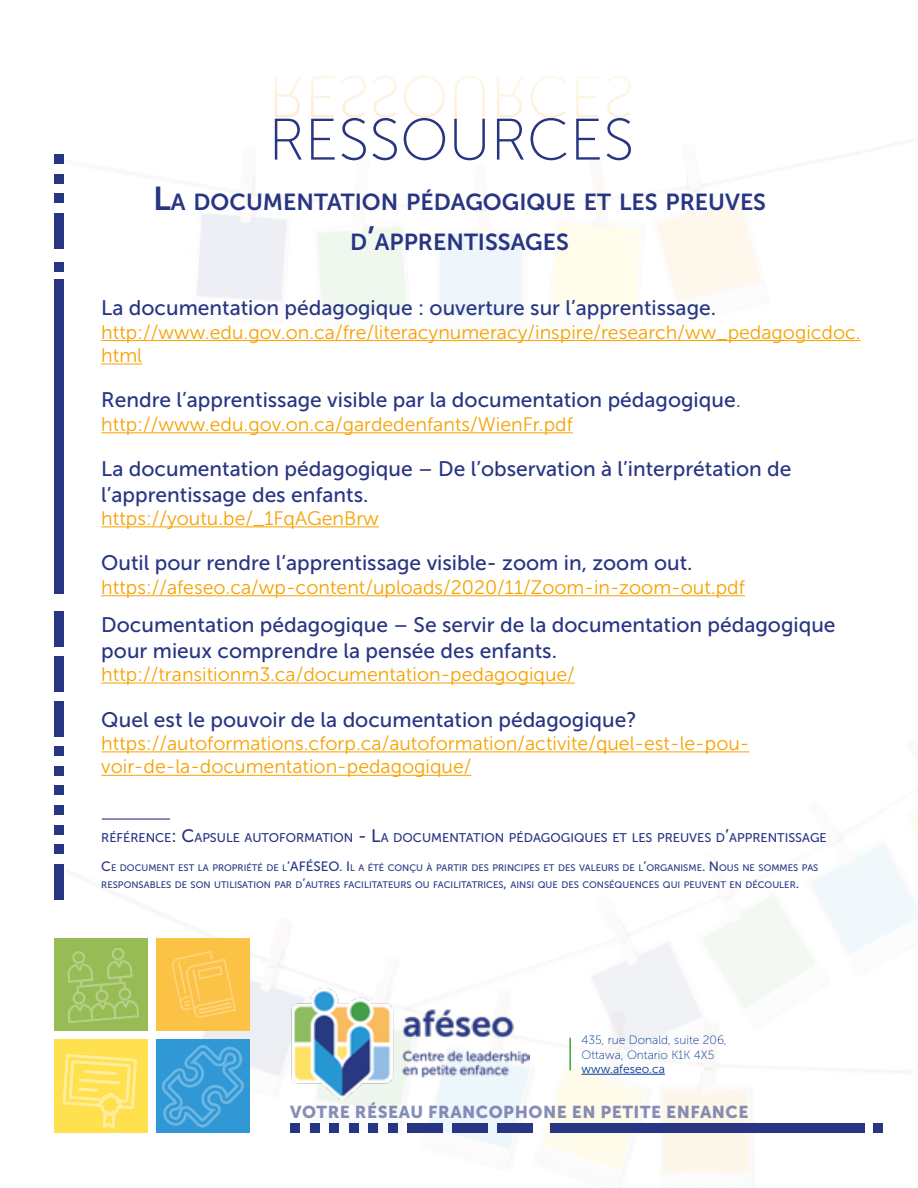
<style>
.page{position:relative;width:918px;height:1188px;background:#fff}
.page>*{position:absolute;margin:0;border:0;box-sizing:border-box;transform-origin:0 0}
.t1{font:23.1px/39.6px "Museo Sans 700";color:#283583;text-align:center}
.t2{font:21px/25.2px "Museo Sans 500";color:#283583}
.t3{font:19.5px/23.4px "Museo Sans 300";color:#f6a200}
.t4{font:17.1px "Museo Sans 900";letter-spacing:.03em;color:#283583}
.t5{font:12.6px "Museo Sans 500";color:#283583}
.t6{font:12px/14.4px "Museo Sans 100";color:#003696}
.t7{font:12px "Museo Sans 300";color:#003696}
.t8{font:9.45px/16.2px "Museo Sans 500";color:#283583}
.s1{font-size:33px}
.s2{font-family:"Museo Sans 300"}
.s3{font-size:18px}
.s4{font-size:13.5px}
</style>
<div class="page">
<img style="left:54px;top:844px;width:864px;height:329px">
<div style="left:156px;top:939px;width:94px;height:92px;background:#fcc246"></div>
<svg style="left:67px;top:947px;width:72px;height:77px;background:#9ec060"></svg>
<div style="left:54px;top:1040px;width:94px;height:93px;background:#ffe04e"></div>
<div style="left:156px;top:1040px;width:94px;height:93px;background:#2f98d5"></div>
<div style="left:388px;top:1123px;width:10px;height:10px;background:#283583"></div>
<div style="left:408px;top:1123px;width:35px;height:10px;background:#283583"></div>
<div style="left:453px;top:1123px;width:35px;height:10px;background:#283583"></div>
<div style="left:498px;top:1123px;width:35px;height:10px;background:#283583"></div>
<div style="left:329px;top:1123px;width:10px;height:10px;background:#283583"></div>
<div style="left:349px;top:1123px;width:10px;height:10px;background:#283583"></div>
<div style="left:290px;top:1123px;width:10px;height:10px;background:#283583"></div>
<div style="left:369px;top:1123px;width:9px;height:10px;background:#283583"></div>
<div style="left:310px;top:1123px;width:10px;height:10px;background:#283583"></div>
<div style="left:551px;top:1123px;width:314px;height:10px;background:#283583"></div>
<div style="left:873px;top:1123px;width:9px;height:10px;background:#283583"></div>
<div style="left:54px;top:746px;width:10px;height:10px;background:#283583"></div>
<div style="left:54px;top:701px;width:10px;height:35px;background:#283583"></div>
<div style="left:54px;top:656px;width:10px;height:36px;background:#283583"></div>
<div style="left:54px;top:612px;width:10px;height:35px;background:#283583"></div>
<div style="left:54px;top:805px;width:10px;height:10px;background:#283583"></div>
<div style="left:54px;top:786px;width:10px;height:9px;background:#283583"></div>
<div style="left:54px;top:844px;width:10px;height:10px;background:#283583"></div>
<div style="left:54px;top:766px;width:10px;height:10px;background:#283583"></div>
<div style="left:54px;top:825px;width:10px;height:10px;background:#283583"></div>
<div style="left:54px;top:279px;width:10px;height:314px;background:#283583"></div>
<div style="left:54px;top:262px;width:10px;height:10px;background:#283583"></div>
<div style="left:54px;top:194px;width:10px;height:9px;background:#283583"></div>
<div style="left:54px;top:213px;width:10px;height:35px;background:#283583"></div>
<div style="left:54px;top:154px;width:10px;height:10px;background:#283583"></div>
<div style="left:54px;top:174px;width:10px;height:10px;background:#283583"></div>
<div style="left:54px;top:864px;width:10px;height:35px;background:#283583"></div>
<svg style="left:62px;top:1054px;width:75px;height:75px"></svg>
<svg style="left:172px;top:951px;width:64px;height:67px"></svg>
<img style="left:290px;top:988px;width:239px;height:112px">
<svg style="left:162px;top:1045px;width:82px;height:83px"></svg>
<hr style="left:569px;top:1038px;width:2px;height:32px;background:#3fa535">
<hr style="left:582px;top:1074px;width:83px;height:1px;background:#003696">
<svg style="left:275px;top:76px;width:356px;height:84px"></svg>
<hr style="left:101px;top:340px;width:760px;height:1px;background:#f6a200">
<hr style="left:101px;top:364px;width:41px;height:1px;background:#f6a200">
<hr style="left:101px;top:432px;width:472px;height:1px;background:#f6a200">
<hr style="left:101px;top:526px;width:278px;height:1px;background:#f6a200">
<hr style="left:101px;top:595px;width:644px;height:1px;background:#f6a200">
<hr style="left:101px;top:683px;width:474px;height:1px;background:#f6a200">
<hr style="left:101px;top:751px;width:649px;height:1px;background:#f6a200">
<hr style="left:101px;top:775px;width:371px;height:1px;background:#f6a200">
<hr style="left:102px;top:818px;width:68px;height:2px;background:#283583">
<p class="t1" style="left:153px;top:182px;width:615px"><span class="s1">L</span>A DOCUMENTATION PÉDAGOGIQUE ET LES PREUVES<br>D<span class="s1">’</span>APPRENTISSAGES</p>
<p class="t2" style="left:101px;top:295px;width:616px">La documentation pédagogique : ouverture sur l’apprentissage.</p>
<p class="t3" style="left:101px;top:320px;width:761px">http://www.edu.gov.on.ca/fre/literacynumeracy/inspire/research/ww_pedagogicdoc. html</p>
<p class="t2" style="left:101px;top:388px;width:641px">Rendre l’apprentissage visible par la documentation pédagogique<span class="s2">.</span></p>
<p class="t3" style="left:101px;top:413px;width:473px">http://www.edu.gov.on.ca/gardedenfants/WienFr.pdf</p>
<p class="t2" style="left:101px;top:457px;width:692px">La documentation pédagogique – De l’observation à l’interprétation de l’apprentissage des enfants.</p>
<p class="t3" style="left:101px;top:507px;width:279px">https://youtu.be/_1FqAGenBrw</p>
<p class="t2" style="left:101px;top:551px;width:593px">Outil pour rendre l’apprentissage visible- zoom in, zoom out.</p>
<p class="t3" style="left:101px;top:576px;width:645px">https://afeseo.ca/wp-content/uploads/2020/11/Zoom-in-zoom-out.pdf</p>
<p class="t2" style="left:101px;top:613px;width:736px">Documentation pédagogique – Se servir de la documentation pédagogique pour mieux comprendre la pensée des enfants.</p>
<p class="t3" style="left:101px;top:663px;width:475px">http://transitionm3.ca/documentation-pedagogique/</p>
<p class="t2" style="left:101px;top:707px;width:537px">Quel est le pouvoir de la documentation pédagogique?</p>
<p class="t3" style="left:101px;top:732px;width:650px">https://autoformations.cforp.ca/autoformation/activite/quel-est-le-pou&shy;voir-de-la-documentation-pedagogique/</p>
<p class="t5" style="left:101px;top:831px;width:727px">référence<span class="s3">: C</span>apsule autoformation <span class="s3">- L</span>a documentation pédagogiques et les preuves d<span class="s3">’</span>apprentissage</p>
<p class="t8" style="left:101px;top:860px;width:198px"><span class="s4">C</span>e document est la propriété de l<span class="s4">’AFÉSEO</span></p>
<p class="t8" style="left:101px;top:860px;width:719px;text-indent:238px"><span class="s4">. I</span> l a été conçu à partir des principes et des valeurs de l<span class="s4">’</span>organisme<span class="s4">. N</span> ous ne sommes pas responsables de son utilisation par d<span class="s4">’</span>autres facilitateurs ou facilitatrices<span class="s4">,</span> ainsi que des conséquences qui peuvent en découler<span class="s4">.</span></p>
<p class="t6" style="left:582px;top:1033px;width:147px">435, rue Donald, suite 206,<br>Ottawa, Ontario K1K 4X5</p>
<p class="t7" style="left:582px;top:1062px;width:85px">www.afeseo.ca</p>
<p class="t4" style="left:290px;top:1103px;width:460px">VOTRE RÉSEAU FRANCOPHONE EN PETITE ENFANCE</p>
</div>
